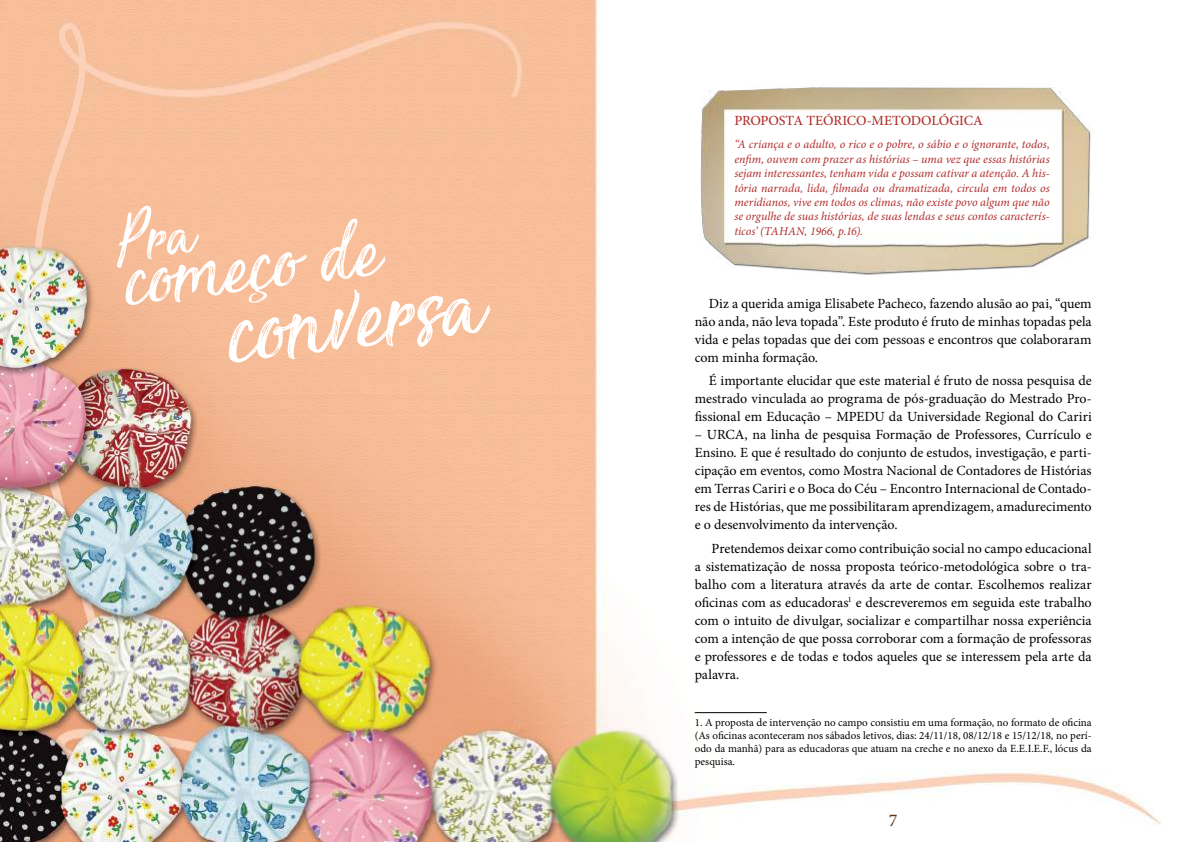
<style>
.page{position:relative;width:1191px;height:842px;background:#fff}
.page>*{position:absolute;margin:0;border:0;box-sizing:border-box;transform-origin:0 0}
.t1{font:132.6px "Sensations and Qualities";color:#fff}
.t2{font:110.5px "Sensations and Qualities";color:#fff}
.t3{font:500 18px "Minion Pro";color:#603813}
.t4{font:14px/18px "Minion Pro";letter-spacing:-.005em;color:#000;text-align:justify}
.t5{font:500 14px "Minion Pro";letter-spacing:-.005em;color:#b32c2c}
.t6{font:italic 12px/14.4px "Minion Pro";color:#b32c2c;text-align:justify}
.t7{font:11px/13.2px "Minion Pro";color:#000;text-align:justify}
</style>
<div class="page">
<img style="left:0;top:0;width:1161px;height:842px">
<hr style="left:694px;top:712px;width:72px;height:1px;background:#000">
<img style="left:684px;top:75px;width:418px;height:213px">
<p class="t5" style="left:734px;top:111px;width:250px">PROPOSTA TEÓRICO-METODOLÓGICA</p>
<p class="t6" style="left:734px;top:137px;width:317px">“A criança e o adulto, o rico e o pobre, o sábio e o ignorante, todos, enfim, ouvem com prazer as histórias – uma vez que essas histórias sejam interessantes, tenham vida e possam cativar a atenção. A his&shy;tória narrada, lida, filmada ou dramatizada, circula em todos os meridianos, vive em todos os climas, não existe povo algum que não se orgulhe de suas histórias, de suas lendas e seus contos caracterís&shy;ticos’ (TAHAN, 1966, p.16).</p>
<h2 class="t2" style="left:114px;top:227px;width:267px;rotate:-7deg"><sup>Pra</sup>começo de</h2>
<h1 class="t1" style="left:225px;top:267px;width:260px;rotate:-7deg">conversa</h1>
<p class="t4" style="left:694px;top:294px;width:398px;text-indent:14px">Diz a querida amiga Elisabete Pacheco, fazendo alusão ao pai, “quem não anda, não leva topada”. Este produto é fruto de minhas topadas pela vida e pelas topadas que dei com pessoas e encontros que colaboraram com minha formação.</p>
<p class="t4" style="left:694px;top:372px;width:398px;text-indent:14px">É importante elucidar que este material é fruto de nossa pesquisa de mestrado vinculada ao programa de pós-graduação do Mestrado Pro&shy;fissional em Educação – MPEDU da Universidade Regional do Cariri</p>
<p class="t4" style="left:694px;top:426px;width:398px">– URCA, na linha de pesquisa Formação de Professores, Currículo e Ensino. E que é resultado do conjunto de estudos, investigação, e parti&shy;cipação em eventos, como Mostra Nacional de Contadores de Histórias em Terras Cariri e o Boca do Céu – Encontro Internacional de Contado&shy;res de Histórias, que me possibilitaram aprendizagem, amadurecimento e o desenvolvimento da intervenção.</p>
<p class="t4" style="left:694px;top:539px;width:398px;text-indent:17px">Pretendemos deixar como contribuição social no campo educacional a sistematização de nossa proposta teórico-metodológica sobre o tra&shy;balho com a literatura através da arte de contar. Escolhemos realizar oficinas com as educadoras<sup>1</sup> e descreveremos em seguida este trabalho com o intuito de divulgar, socializar e compartilhar nossa experiência com a intenção de que possa corroborar com a formação de professoras e professores e de todas e todos aqueles que se interessem pela arte da palavra.</p>
<p class="t7" style="left:694px;top:716px;width:398px">1. A proposta de intervenção no campo consistiu em uma formação, no formato de oficina (As oficinas aconteceram nos sábados letivos, dias: 24/11/18, 08/12/18 e 15/12/18, no perí&shy;odo da manhã) para as educadoras que atuam na creche e no anexo da E.E.I.E.F., lócus da pesquisa.</p>
<p class="t3" style="left:889px;top:808px;width:10px">7</p>
</div>
